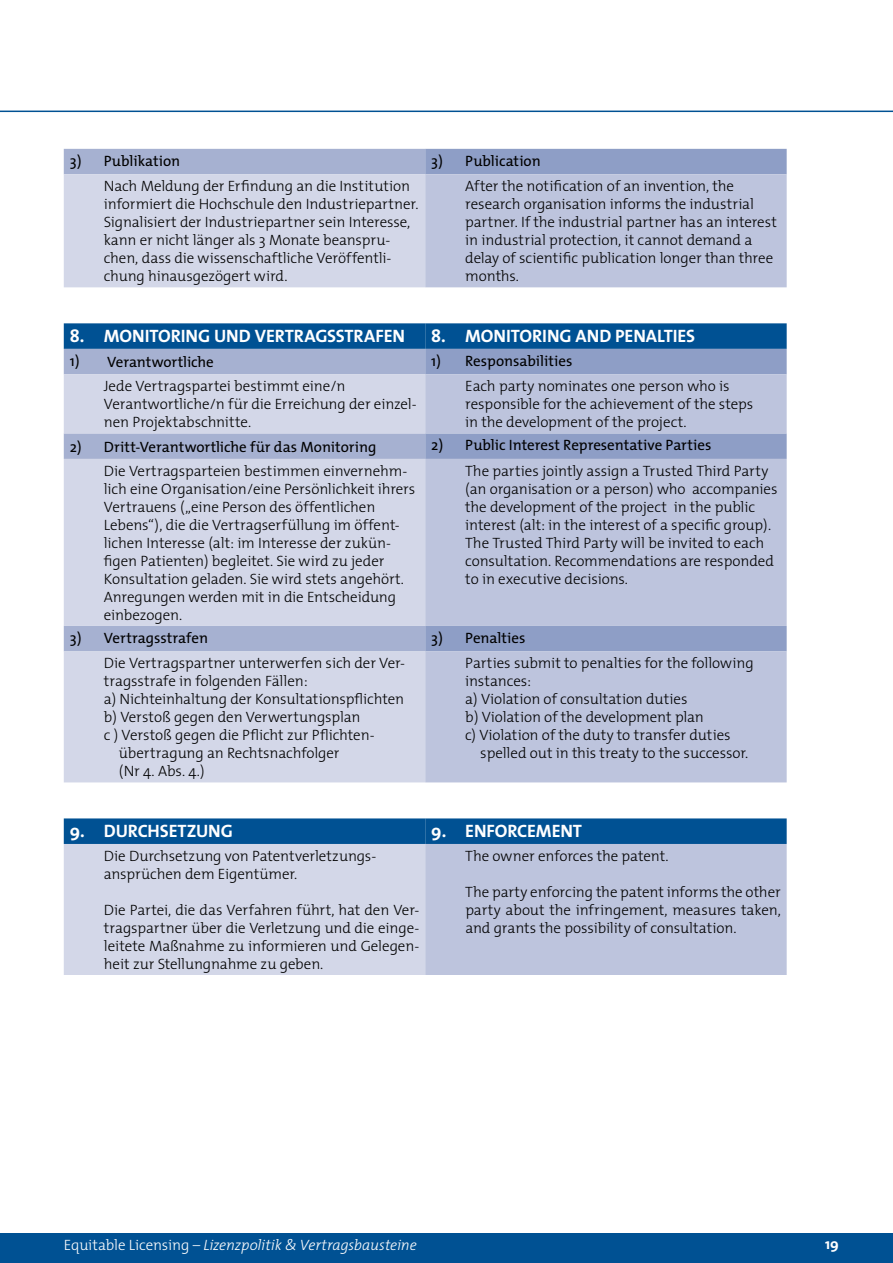
<style>
.page{position:relative;width:893px;height:1263px;background:#fff}
.page>*{position:absolute;margin:0;border:0;box-sizing:border-box;transform-origin:0 0}
.t1{font:700 18px "The Mix";letter-spacing:-.005em;color:#fff}
.t2{font:300 15px/18px "The Mix";letter-spacing:-.005em;color:#000}
.t3{font:15px "The Mix";letter-spacing:-.005em;color:#000}
.t4{font:italic 300 15px "The Mix";letter-spacing:-.01em;color:#fff}
.t5{font:700 15px "The Mix";color:#fff}
.s1{font-style:normal}
</style>
<div class="page">
<div style="left:0;top:1234px;width:893px;height:29px;background:#005193"></div>
<hr style="left:0;top:111px;width:893px;height:1px;background:#005193">
<svg style="left:64px;top:149px;width:723px;height:138px;background:#bfc6de"></svg>
<svg style="left:64px;top:323px;width:723px;height:26px;background:#055495"></svg>
<div style="left:64px;top:349px;width:361px;height:25px;background:#a6b1d1"></div>
<div style="left:425px;top:349px;width:362px;height:25px;background:#8e9ec6"></div>
<svg style="left:64px;top:374px;width:361px;height:408px;background:#cdd2e5"></svg>
<svg style="left:425px;top:374px;width:362px;height:408px;background:#b7bfda"></svg>
<svg style="left:64px;top:818px;width:723px;height:26px;background:#055495"></svg>
<div style="left:64px;top:844px;width:361px;height:131px;background:#d3d7e8"></div>
<div style="left:425px;top:844px;width:362px;height:131px;background:#bdc4dd"></div>
<p class="t3" style="left:70px;top:148px;width:112px">3) Publikation</p>
<p class="t3" style="left:431px;top:148px;width:111px">3) Publication</p>
<p class="t2" style="left:104px;top:177px;width:316px">Nach Meldung der Erfindung an die Institution informiert die Hochschule den Industriepartner.<br>Signalisiert der Industriepartner sein Interesse, kann er nicht länger als 3 Monate beanspru&shy;chen, dass die wissenschaftliche Veröffentli&shy;chung hinausgezögert wird.</p>
<p class="t2" style="left:465px;top:177px;width:313px">After the notification of an invention, the research organisation informs the industrial partner. If the industrial partner has an interest in industrial protection, it cannot demand a delay of scientific publication longer than three months.</p>
<p class="t1" style="left:70px;top:321px;width:337px">8. MONITORING UND VERTRAGSSTRAFEN</p>
<p class="t1" style="left:431px;top:321px;width:265px">8. MONITORING AND PENALTIES</p>
<p class="t3" style="left:70px;top:350px;width:146px">1) Verantwortliche</p>
<p class="t3" style="left:431px;top:348px;width:143px">1) Responsabilities</p>
<p class="t2" style="left:104px;top:377px;width:314px">Jede Vertragspartei bestimmt eine/n<br>Verantwortliche/n für die Erreichung der einzel&shy;nen Projektabschnitte.</p>
<p class="t2" style="left:465px;top:377px;width:290px">Each party nominates one person who is responsible for the achievement of the steps in the development of the project.</p>
<p class="t3" style="left:70px;top:434px;width:308px">2) Dritt-Verantwortliche für das Monitoring</p>
<p class="t3" style="left:431px;top:433px;width:282px">2) Public Interest Representative Parties</p>
<p class="t2" style="left:104px;top:461px;width:313px">Die Vertragsparteien bestimmen einvernehm&shy;lich eine Organisation/eine Persönlichkeit ihrers Vertrauens („eine Person des öffentlichen Lebens“), die die Vertragserfüllung im öffent&shy;lichen Interesse (alt: im Interesse der zukün&shy;figen Patienten) begleitet. Sie wird zu jeder Konsultation geladen. Sie wird stets angehört.<br>Anregungen werden mit in die Entscheidung einbezogen.</p>
<p class="t2" style="left:465px;top:461px;width:314px">The parties jointly assign a Trusted Third Party (an organisation or a person) who accompanies the development of the project in the public interest (alt: in the interest of a specific group).<br>The Trusted Third Party will be invited to each consultation. Recommendations are responded to in executive decisions.</p>
<p class="t3" style="left:70px;top:625px;width:140px">3) Vertragsstrafen</p>
<p class="t3" style="left:431px;top:625px;width:96px">3) Penalties</p>
<p class="t2" style="left:104px;top:654px;width:303px">Die Vertragspartner unterwerfen sich der Ver-</p>
<p class="t2" style="left:104px;top:672px;width:205px">tragsstrafe in folgenden Fällen:</p>
<p class="t2" style="left:104px;top:690px;width:302px">a) Nichteinhaltung der Konsultationspflichten</p>
<p class="t2" style="left:104px;top:708px;width:258px">b) Verstoß gegen den Verwertungsplan</p>
<p class="t2" style="left:104px;top:726px;width:272px">c ) Verstoß gegen die Pflicht zur Pflichten-</p>
<p class="t2" style="left:119px;top:744px;width:222px">übertragung an Rechtsnachfolger</p>
<p class="t2" style="left:119px;top:762px;width:87px">(Nr 4. Abs. 4.)</p>
<p class="t2" style="left:465px;top:654px;width:290px">Parties submit to penalties for the following instances:<br>a) Violation of consultation duties<br>b) Violation of the development plan<br>c) Violation of the duty to transfer duties</p>
<p class="t2" style="left:480px;top:744px;width:270px">spelled out in this treaty to the successor.</p>
<p class="t1" style="left:70px;top:816px;width:165px">9. DURCHSETZUNG</p>
<p class="t1" style="left:431px;top:816px;width:152px">9. ENFORCEMENT</p>
<p class="t2" style="left:104px;top:846px;width:274px">Die Durchsetzung von Patentverletzungs&shy;ansprüchen dem Eigentümer.</p>
<p class="t2" style="left:104px;top:900px;width:317px;text-align:justify">Die Partei, die das Verfahren führt, hat den Ver&shy;tragspartner über die Verletzung und die einge&shy;leitete Maßnahme zu informieren und Gelegen&shy;heit zur Stellungnahme zu geben.</p>
<p class="t2" style="left:465px;top:846px;width:205px">The owner enforces the patent.</p>
<p class="t2" style="left:465px;top:882px;width:317px;text-align:justify">The party enforcing the patent informs the other party about the infringement, measures taken, and grants the possibility of consultation.</p>
<p class="t4" style="left:64px;top:1232px;width:354px"><span class="s1">Equitable Licensing –</span> Lizenzpolitik &amp; Vertragsbausteine</p>
<p class="t5" style="left:825px;top:1232px;width:15px">19</p>
</div>
